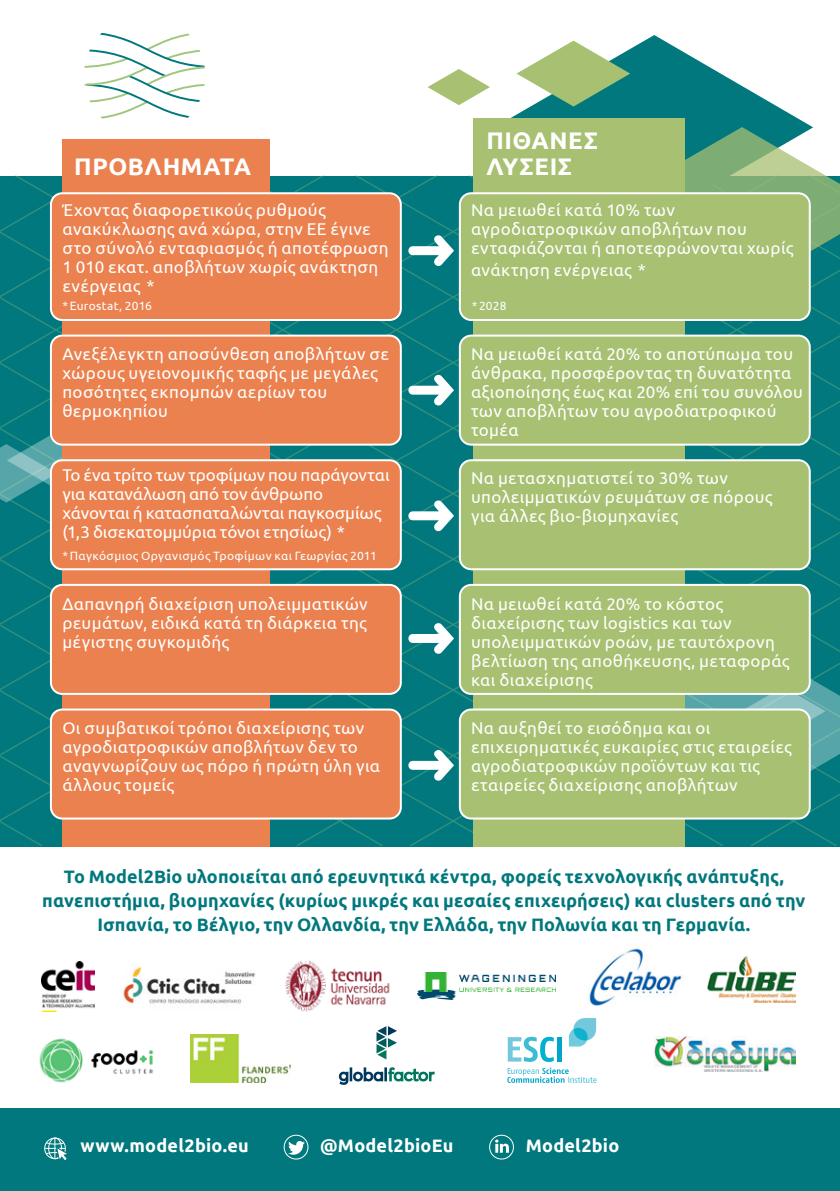
<style>
.page{position:relative;width:840px;height:1191px;background:#fff}
.page>*{position:absolute;margin:0;border:0;box-sizing:border-box;transform-origin:0 0}
.normal_10pt{font:700 24px/26px "Ubuntu";letter-spacing:.02em;color:#fff}
.normal_10pt-2{font:700 18px/24px "Ubuntu";letter-spacing:.005em;color:#00787d;text-align:center}
.normal_10pt-3{font:700 18px "Ubuntu";letter-spacing:.015em;color:#fff}
.normal_white_9pt{font:17px/19px "Ubuntu";letter-spacing:.02em;color:#fff}
.normal_white_9pt-2{font:17px/19px "Ubuntu";letter-spacing:-.01em;color:#fff}
.normal_white_9pt-3{font:12px "Ubuntu";letter-spacing:.025em;color:#fff}
.normal_10pt-4{font:12px "Ubuntu";letter-spacing:.025em;color:#fff}
</style>
<div class="page">
<svg style="left:427px;top:69px;width:62px;height:36px"></svg>
<svg style="left:384px;top:176px;width:89px;height:670px;background:#057a7e"></svg>
<svg style="left:271px;top:176px;width:113px;height:670px;background:#067b7f"></svg>
<svg style="left:511px;top:35px;width:301px;height:92px;fill:#00787d"></svg>
<svg style="left:516px;top:41px;width:114px;height:66px"></svg>
<img style="left:123px;top:967px;width:133px;height:37px">
<img style="left:654px;top:1036px;width:141px;height:35px">
<img style="left:190px;top:1034px;width:101px;height:48px">
<img style="left:589px;top:948px;width:95px;height:58px">
<img style="left:707px;top:956px;width:87px;height:46px">
<img style="left:285px;top:960px;width:105px;height:52px">
<img style="left:41px;top:961px;width:53px;height:50px">
<img style="left:417px;top:972px;width:138px;height:27px">
<img style="left:39px;top:1038px;width:115px;height:45px">
<svg style="left:0;top:176px;width:62px;height:670px;background:#097c80"></svg>
<svg style="left:684px;top:127px;width:155px;height:719px;background:#379289"></svg>
<div style="left:62px;top:139px;width:207px;height:707px;background:#ea814f"></div>
<div style="left:473px;top:118px;width:211px;height:728px;background:#a7c071"></div>
<div style="left:51px;top:193px;width:349px;height:127px;background:#ea814f;border-radius:11px"></div>
<div style="left:50px;top:192px;width:351px;height:129px;border:2px solid #fff;border-radius:11px"></div>
<div style="left:51px;top:335px;width:349px;height:109px;background:#ea814f;border-radius:11px"></div>
<div style="left:50px;top:334px;width:351px;height:111px;border:2px solid #fff;border-radius:11px"></div>
<div style="left:51px;top:460px;width:349px;height:109px;background:#ea814f;border-radius:11px"></div>
<div style="left:50px;top:459px;width:351px;height:111px;border:2px solid #fff;border-radius:11px"></div>
<div style="left:51px;top:585px;width:349px;height:109px;background:#ea814f;border-radius:11px"></div>
<div style="left:50px;top:584px;width:351px;height:111px;border:2px solid #fff;border-radius:11px"></div>
<div style="left:51px;top:709px;width:349px;height:109px;background:#ea814f;border-radius:11px"></div>
<div style="left:50px;top:708px;width:351px;height:111px;border:2px solid #fff;border-radius:11px"></div>
<div style="left:459px;top:193px;width:350px;height:127px;background:#a7c071;border-radius:11px"></div>
<div style="left:458px;top:192px;width:352px;height:129px;border:2px solid #fff;border-radius:11px"></div>
<div style="left:459px;top:335px;width:350px;height:109px;background:#a7c071;border-radius:11px"></div>
<div style="left:458px;top:334px;width:352px;height:111px;border:2px solid #fff;border-radius:11px"></div>
<div style="left:459px;top:460px;width:350px;height:109px;background:#a7c071;border-radius:11px"></div>
<div style="left:458px;top:459px;width:352px;height:111px;border:2px solid #fff;border-radius:11px"></div>
<div style="left:459px;top:585px;width:350px;height:109px;background:#a7c071;border-radius:11px"></div>
<div style="left:458px;top:584px;width:352px;height:111px;border:2px solid #fff;border-radius:11px"></div>
<div style="left:459px;top:709px;width:350px;height:109px;background:#a7c071;border-radius:11px"></div>
<div style="left:458px;top:708px;width:352px;height:111px;border:2px solid #fff;border-radius:11px"></div>
<svg style="left:408px;top:750px;width:46px;height:30px"></svg>
<svg style="left:408px;top:623px;width:46px;height:31px"></svg>
<svg style="left:408px;top:500px;width:46px;height:31px"></svg>
<svg style="left:408px;top:375px;width:46px;height:30px"></svg>
<svg style="left:408px;top:235px;width:46px;height:31px"></svg>
<div style="left:0;top:1108px;width:839px;height:83px;background:#00787d"></div>
<div style="left:44px;top:1137px;width:22px;height:22px;border:1px solid #fff;border-radius:50%"></div>
<svg style="left:45px;top:1137px;width:22px;height:23px"></svg>
<svg style="left:288px;top:1141px;width:17px;height:13px"></svg>
<div style="left:283px;top:1134px;width:25px;height:25px;border:1px solid #fff;border-radius:50%"></div>
<svg style="left:495px;top:1139px;width:13px;height:13px"></svg>
<div style="left:489px;top:1134px;width:24px;height:25px;border:1px solid #fff;border-radius:50%"></div>
<svg style="left:84px;top:33px;width:121px;height:86px"></svg>
<svg style="left:507px;top:1018px;width:89px;height:64px"></svg>
<svg style="left:376px;top:1026px;width:21px;height:33px"></svg>
<svg style="left:338px;top:1067px;width:96px;height:18px"></svg>
<p class="normal_10pt" style="left:74px;top:153px;width:178px">ΠΡΟΒΛΗΜΑΤΑ</p>
<p class="normal_white_9pt" style="left:62px;top:200px;width:327px">Έχοντας διαφορετικούς ρυθμούς ανακύκλωσης ανά χώρα, στην ΕΕ έγινε στο σύνολό ενταφιασμός ή αποτέφρωση<br>1 010 εκατ. αποβλήτων χωρίς ανάκτηση ενέργειας *</p>
<p class="normal_10pt" style="left:486px;top:127px;width:113px">ΠΙΘΑΝΕΣ<br>ΛΥΣΕΙΣ</p>
<p class="normal_white_9pt" style="left:471px;top:200px;width:324px">Να μειωθεί κατά 10% των αγροδιατροφικών αποβλήτων που ενταφιάζονται ή αποτεφρώνονται χωρίς</p>
<p class="normal_white_9pt" style="left:471px;top:260px;width:176px">ανάκτηση ενέργειας *</p>
<p class="normal_10pt-4" style="left:62px;top:298px;width:91px">*Eurostat, 2016</p>
<p class="normal_white_9pt-3" style="left:471px;top:299px;width:36px">*2028</p>
<p class="normal_white_9pt" style="left:62px;top:344px;width:328px">Ανεξέλεγκτη αποσύνθεση αποβλήτων σε χώρους υγειονομικής ταφής με μεγάλες ποσότητες εκπομπών αερίων του θερμοκηπίου</p>
<p class="normal_white_9pt" style="left:471px;top:344px;width:333px">Να μειωθεί κατά 20% το αποτύπωμα του άνθρακα, προσφέροντας τη δυνατότητα αξιοποίησης έως και 20% επί του συνόλου των αποβλήτων του αγροδιατροφικού τομέα</p>
<p class="normal_white_9pt-2" style="left:62px;top:465px;width:328px">Το ένα τρίτο των τροφίμων που παράγονται για κατανάλωση από τον άνθρωπο χάνονται ή κατασπαταλώνται παγκοσμίως (1,3 δισεκατομμύρια τόνοι ετησίως) *</p>
<p class="normal_white_9pt" style="left:471px;top:468px;width:303px">Να μετασχηματιστεί το 30% των υπολειμματικών ρευμάτων σε πόρους για άλλες βιο-βιομηχανίες</p>
<p class="normal_white_9pt-3" style="left:62px;top:548px;width:316px">*Παγκόσμιος Οργανισμός Τροφίμων και Γεωργίας 2011</p>
<p class="normal_white_9pt" style="left:62px;top:593px;width:306px;text-align:justify">Δαπανηρή διαχείριση υπολειμματικών ρευμάτων, ειδικά κατά τη διάρκεια της μέγιστης συγκομιδής</p>
<p class="normal_white_9pt" style="left:471px;top:593px;width:320px">Να μειωθεί κατά 20% το κόστος διαχείρισης των logistics και των υπολειμματικών ροών, με ταυτόχρονη βελτίωση της αποθήκευσης, μεταφοράς και διαχείρισης</p>
<p class="normal_white_9pt" style="left:62px;top:718px;width:319px">Οι συμβατικοί τρόποι διαχείρισης των αγροδιατροφικών αποβλήτων δεν το αναγνωρίζουν ως πόρο ή πρώτη ύλη για άλλους τομείς</p>
<p class="normal_white_9pt" style="left:471px;top:718px;width:322px">Να αυξηθεί το εισόδημα και οι επιχειρηματικές ευκαιρίες στις εταιρείες αγροδιατροφικών προϊόντων και τις εταιρείες διαχείρισης αποβλήτων</p>
<p class="normal_10pt-2" style="left:42px;top:864px;width:764px">Το Model2Bio υλοποιείται από ερευνητικά κέντρα, φορείς τεχνολογικής ανάπτυξης, πανεπιστήμια, βιομηχανίες (κυρίως μικρές και μεσαίες επιχειρήσεις) και clusters από την<br>Ισπανία, το Βέλγιο, την Ολλανδία, την Ελλάδα, την Πολωνία και τη Γερμανία.</p>
<p class="normal_10pt-3" style="left:81px;top:1135px;width:170px">www.model2bio.eu</p>
<p class="normal_10pt-3" style="left:320px;top:1135px;width:135px">@Model2bioEu</p>
<p class="normal_10pt-3" style="left:525px;top:1135px;width:95px">Model2bio</p>
</div>
